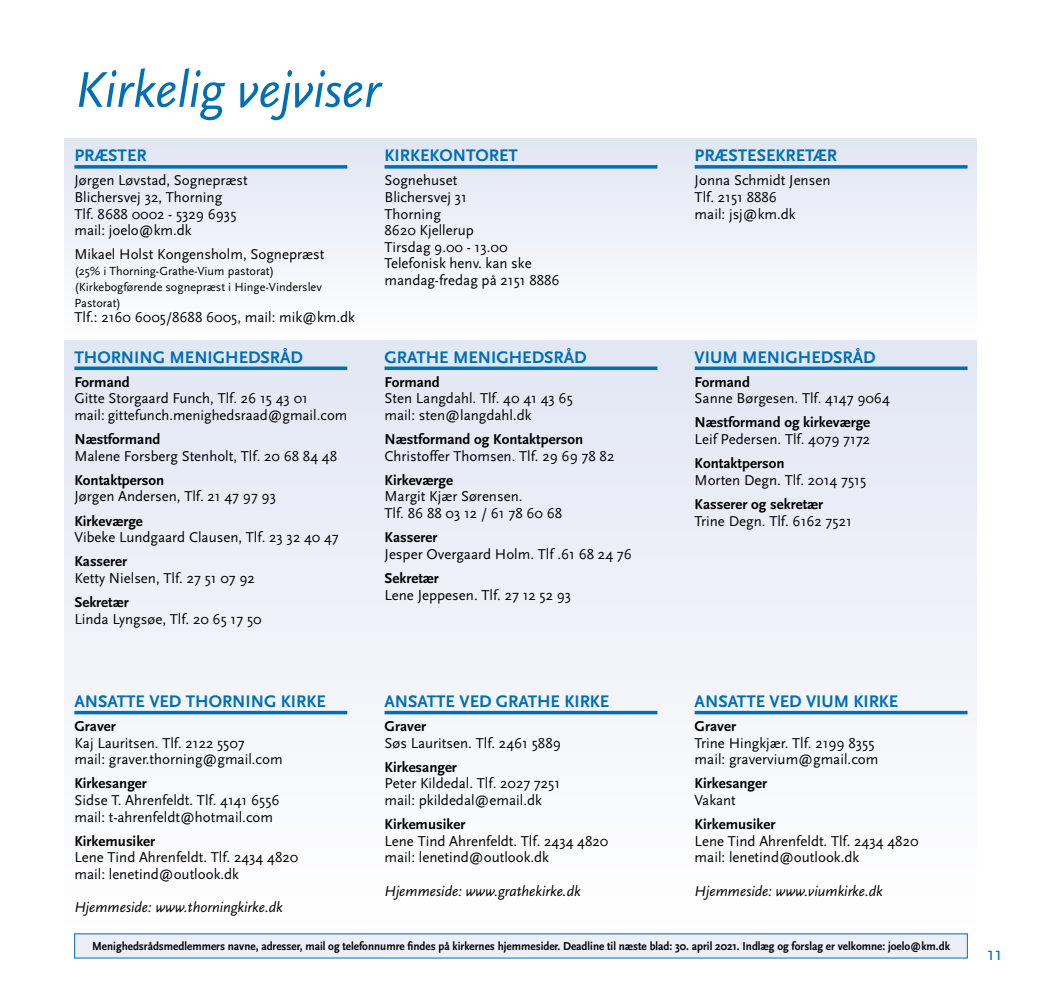
<style>
.page{position:relative;width:1042px;height:993px;background:#fff}
.page>*{position:absolute;margin:0;border:0;box-sizing:border-box;transform-origin:0 0}
.t1{font:italic 52.5px "Scala Sans";letter-spacing:-.01em;color:#006fb4}
.t2{font:19.25px "Scala Sans";color:#006fb4}
.t3{font:700 17.5px "Scala Sans";letter-spacing:.05em;color:#006fb4}
.t4{font:700 17.5px "Scala Sans";letter-spacing:.105em;color:#006fb4}
.t5{font:700 17.5px "Scala Sans";color:#006fb4}
.t6{font:14.88px/16.6px "Scala Sans";color:#000}
.t7{font:700 14.88px "Scala Sans";color:#000}
.t8{font:italic 14.88px "Scala Sans";color:#000}
.t9{font:12.25px/15.8px "Scala Sans";color:#000}
.t10{font:700 11.9px "Scala Sans";color:#000;scale:.94 1}
</style>
<div class="page">
<div style="left:64px;top:138px;width:913px;height:202px;background:linear-gradient(to bottom,#dde4f2,#fff)"></div>
<div style="left:64px;top:340px;width:913px;height:583px;background:linear-gradient(to bottom,#e1e6f3,#fefefe)"></div>
<hr style="left:74px;top:165px;width:273px;height:3px;background:#006fb4">
<hr style="left:384px;top:165px;width:273px;height:3px;background:#006fb4">
<hr style="left:694px;top:165px;width:273px;height:3px;background:#006fb4">
<svg style="left:74px;top:366px;width:273px;height:4px"></svg>
<svg style="left:384px;top:366px;width:273px;height:4px"></svg>
<svg style="left:694px;top:366px;width:273px;height:4px"></svg>
<hr style="left:0;top:51px;width:1px;height:77px;background:#006fb4">
<div style="left:75px;top:933px;width:892px;height:24px;background:#eceff7"></div>
<svg style="left:74px;top:710px;width:273px;height:4px"></svg>
<svg style="left:384px;top:710px;width:273px;height:4px"></svg>
<svg style="left:694px;top:710px;width:273px;height:4px"></svg>
<h1 class="t1" style="left:74px;top:61px;width:307px">Kirkelig vejviser</h1>
<p class="t3" style="left:74px;top:146px;width:74px">præster</p>
<p class="t6" style="left:74px;top:172px;width:175px">Jørgen Løvstad, Sognepræst<br>Blichersvej 32, Thorning<br>Tlf. 8688 0002 - 5329 6935 mail: joelo@km.dk</p>
<p class="t6" style="left:74px;top:246px;width:251px">Mikael Holst Kongensholm, Sognepræst</p>
<p class="t9" style="left:74px;top:263px;width:249px">(25% i Thorning-Grathe-Vium pastorat) (Kirkebogførende sognepræst i Hinge-Vinderslev<br>Pastorat)</p>
<p class="t6" style="left:74px;top:309px;width:282px">Tlf.: 2160 6005/8688 6005, mail: mik@km.dk</p>
<p class="t3" style="left:74px;top:347px;width:230px">Thorning Menighedsråd</p>
<p class="t7" style="left:74px;top:374px;width:57px">Formand</p>
<p class="t6" style="left:74px;top:390px;width:274px">Gitte Storgaard Funch, Tlf. 26 15 43 01<br>mail: gittefunch.menighedsraad@gmail.com</p>
<p class="t7" style="left:74px;top:431px;width:87px">N æstformand</p>
<p class="t6" style="left:74px;top:447px;width:264px">Malene Forsberg Stenholt, Tlf. 20 68 84 48</p>
<p class="t7" style="left:74px;top:472px;width:91px">Kontaktperson</p>
<p class="t6" style="left:74px;top:488px;width:203px">Jørgen Andersen, Tlf. 21 47 97 93</p>
<p class="t7" style="left:74px;top:512px;width:70px">Kirkeværge</p>
<p class="t6" style="left:74px;top:529px;width:266px">Vibeke Lundgaard Clausen, Tlf. 23 32 40 47</p>
<p class="t7" style="left:74px;top:553px;width:54px">Kasserer</p>
<p class="t6" style="left:74px;top:570px;width:182px">Ketty Nielsen, Tlf. 27 51 07 92</p>
<p class="t7" style="left:74px;top:594px;width:56px">Sekretær</p>
<p class="t6" style="left:74px;top:610px;width:189px">Linda Lyngsøe, Tlf. 20 65 17 50</p>
<p class="t4" style="left:74px;top:691px;width:253px">Ansatte ved Thorning Kirke</p>
<p class="t7" style="left:74px;top:718px;width:43px">Graver</p>
<p class="t6" style="left:74px;top:734px;width:210px">Kaj Lauritsen. Tlf. 2122 5507<br>mail: graver.thorning@gmail.com</p>
<p class="t7" style="left:74px;top:775px;width:74px">Kirkesanger</p>
<p class="t6" style="left:74px;top:791px;width:207px">Sidse T. Ahrenfeldt. Tlf. 4141 6556 mail: t-ahrenfeldt@hotmail.com</p>
<p class="t7" style="left:74px;top:832px;width:82px">Kirkemusiker</p>
<p class="t6" style="left:74px;top:849px;width:225px">Lene Tind Ahrenfeldt. Tlf. 2434 4820 mail: lenetind@outlook.dk</p>
<p class="t8" style="left:74px;top:899px;width:210px">Hjemmeside: www.thorningkirke.dk</p>
<p class="t3" style="left:384px;top:146px;width:131px">Kirkekontoret</p>
<p class="t6" style="left:384px;top:172px;width:177px">Sognehuset<br>Blichersvej 31<br>Thorning<br>8620 Kjellerup<br>Tirsdag 9.00 - 13.00<br>Telefonisk henv. kan ske mandag-fredag på 2151 8886</p>
<p class="t5" style="left:384px;top:347px;width:204px">Grathe Menighedsråd</p>
<p class="t7" style="left:384px;top:374px;width:57px">Formand</p>
<p class="t6" style="left:384px;top:390px;width:190px">Sten Langdahl. Tlf. 40 41 43 65 mail: sten@langdahl.dk</p>
<p class="t7" style="left:384px;top:431px;width:200px">N æstformand og Kontaktperson</p>
<p class="t6" style="left:384px;top:447px;width:231px">Christoffer Thomsen. Tlf. 29 69 78 82</p>
<p class="t7" style="left:384px;top:472px;width:70px">Kirkeværge</p>
<p class="t6" style="left:384px;top:488px;width:179px">Margit Kjær Sørensen.<br>Tlf. 86 88 03 12 / 61 78 60 68</p>
<p class="t7" style="left:384px;top:529px;width:54px">Kasserer</p>
<p class="t6" style="left:384px;top:545px;width:249px">Jesper Overgaard Holm. Tlf .61 68 24 76</p>
<p class="t7" style="left:384px;top:570px;width:56px">Sekretær</p>
<p class="t6" style="left:384px;top:586px;width:188px">Lene Jeppesen. Tlf. 27 12 52 93</p>
<p class="t4" style="left:384px;top:691px;width:226px">Ansatte ved Grathe Kirke</p>
<p class="t7" style="left:384px;top:718px;width:43px">Graver</p>
<p class="t6" style="left:384px;top:734px;width:178px">Søs Lauritsen. Tlf. 2461 5889</p>
<p class="t7" style="left:384px;top:758px;width:74px">Kirkesanger</p>
<p class="t6" style="left:384px;top:775px;width:177px">Peter Kildedal. Tlf. 2027 7251 mail: pkildedal@email.dk</p>
<p class="t7" style="left:384px;top:816px;width:82px">Kirkemusiker</p>
<p class="t6" style="left:384px;top:832px;width:225px">Lene Tind Ahrenfeldt. Tlf. 2434 4820 mail: lenetind@outlook.dk</p>
<p class="t8" style="left:384px;top:882px;width:197px">Hjemmeside: www.grathekirke.dk</p>
<p class="t3" style="left:694px;top:146px;width:144px">Præstesekretær</p>
<p class="t6" style="left:694px;top:172px;width:137px">Jonna Schmidt Jensen<br>Tlf. 2151 8886<br>mail: jsj@km.dk</p>
<p class="t3" style="left:694px;top:347px;width:182px">Vium m enighedsråd</p>
<p class="t7" style="left:694px;top:374px;width:57px">Formand</p>
<p class="t6" style="left:694px;top:390px;width:197px">Sanne Børgesen. Tlf. 4147 9064</p>
<p class="t7" style="left:694px;top:414px;width:177px">N æstformand og kirkeværge</p>
<p class="t6" style="left:694px;top:431px;width:177px">Leif Pedersen. Tlf. 4079 7172</p>
<p class="t7" style="left:694px;top:455px;width:91px">Kontaktperson</p>
<p class="t6" style="left:694px;top:472px;width:173px">Morten Degn. Tlf. 2014 7515</p>
<p class="t7" style="left:694px;top:496px;width:130px">Kasserer og sekretær</p>
<p class="t6" style="left:694px;top:512px;width:159px">Trine Degn. Tlf. 6162 7521</p>
<p class="t4" style="left:694px;top:691px;width:205px">Ansatte ved Vium Kirke</p>
<p class="t7" style="left:694px;top:718px;width:43px">Graver</p>
<p class="t6" style="left:694px;top:734px;width:185px">Trine Hingkjær. Tlf. 2199 8355 mail: gravervium@gmail.com</p>
<p class="t7" style="left:694px;top:775px;width:74px">Kirkesanger</p>
<p class="t6" style="left:694px;top:791px;width:43px">Vakant</p>
<p class="t7" style="left:694px;top:816px;width:82px">Kirkemusiker</p>
<p class="t6" style="left:694px;top:832px;width:225px">Lene Tind Ahrenfeldt. Tlf. 2434 4820 mail: lenetind@outlook.dk</p>
<p class="t8" style="left:694px;top:882px;width:190px">Hjemmeside: www.viumkirke.dk</p>
<p class="t10" style="left:92px;top:939px;width:914px">Menighedsrådsmedlemmers navne, adresser, mail og telefonnumre findes på kirkernes hjemmesider. Deadline til næste blad: 30. april 2021. I ndlæg og forslag er velkomne: joelo@km.dk</p>
<p class="t2" style="left:987px;top:943px;width:17px">11</p>
</div>
